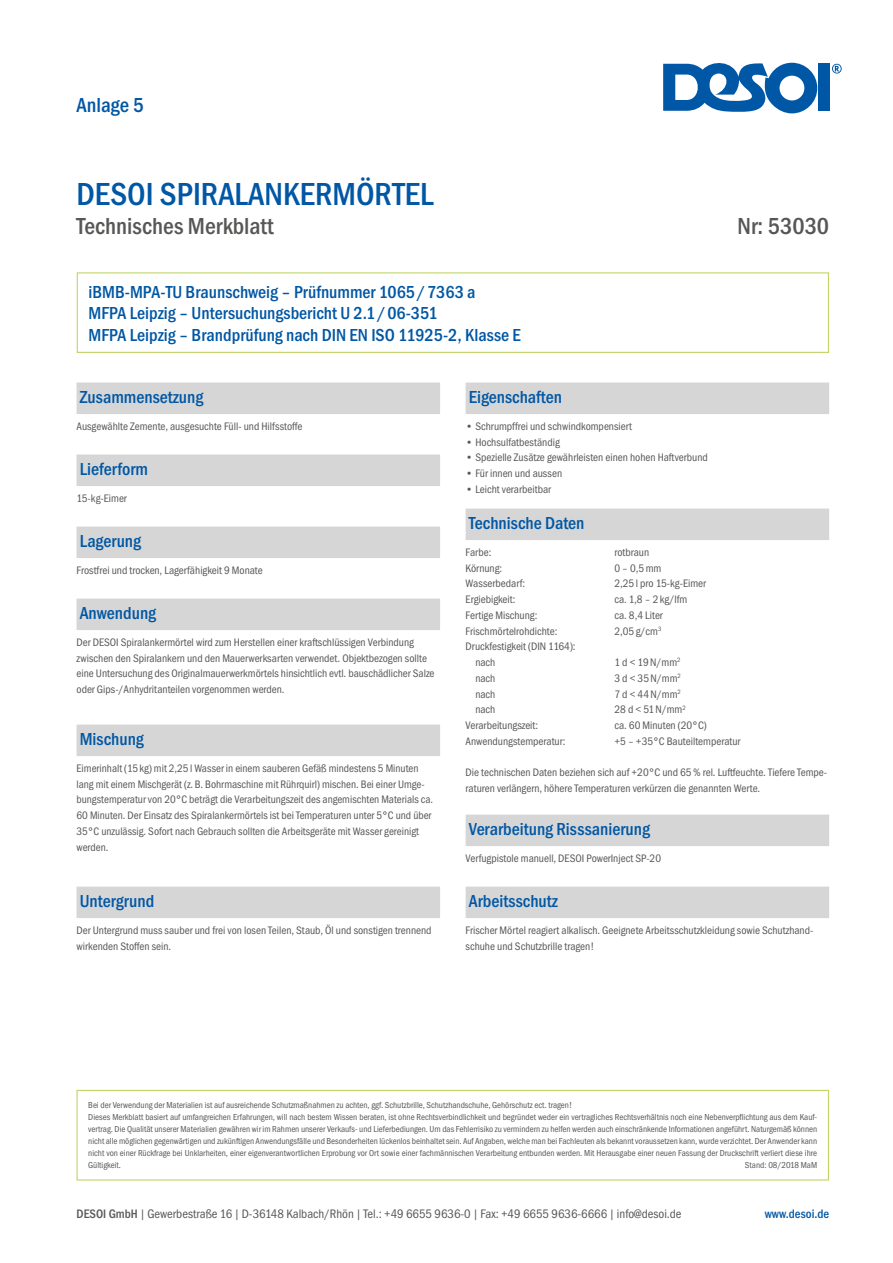
<style>
.page{position:relative;width:893px;height:1263px;background:#fff}
.page>*{position:absolute;margin:0;border:0;box-sizing:border-box;transform-origin:0 0}
.t1{font:500 condensed 33px "Franklin Gothic";color:#0057a5}
.t2{font:500 condensed 24px "Franklin Gothic";color:#575756}
.t3{font:500 condensed 21px "Franklin Gothic";letter-spacing:-.005em;color:#0057a5}
.t4{font:500 condensed 18px/21.6px "Franklin Gothic";color:#0057a5}
.t5{font:condensed 12.75px "Franklin Gothic";color:#575756}
.t6{font:500 condensed 12.75px "Franklin Gothic";color:#0057a5}
.t7{font:condensed 11.25px/15.8px "Franklin Gothic";color:#575756}
.t8{font:condensed 9px/12px "Franklin Gothic";color:#575756}
.s1{font-weight:500}
</style>
<div class="page">
<div style="left:77px;top:1090px;width:752px;height:90px;border:1px solid #c1d566"></div>
<div style="left:77px;top:272px;width:752px;height:81px;border:1px solid #c1d566"></div>
<div style="left:77px;top:383px;width:363px;height:31px;background:#d6d6d6"></div>
<div style="left:77px;top:455px;width:363px;height:31px;background:#d6d6d6"></div>
<div style="left:77px;top:527px;width:363px;height:31px;background:#d6d6d6"></div>
<div style="left:77px;top:599px;width:363px;height:31px;background:#d6d6d6"></div>
<div style="left:77px;top:725px;width:363px;height:31px;background:#d6d6d6"></div>
<div style="left:77px;top:887px;width:363px;height:31px;background:#d6d6d6"></div>
<div style="left:466px;top:383px;width:363px;height:31px;background:#d6d6d6"></div>
<div style="left:466px;top:509px;width:363px;height:31px;background:#d6d6d6"></div>
<div style="left:466px;top:815px;width:363px;height:31px;background:#d6d6d6"></div>
<div style="left:466px;top:887px;width:363px;height:31px;background:#d6d6d6"></div>
<svg style="left:663px;top:62px;width:154px;height:51px"></svg>
<div style="left:818px;top:64px;width:12px;height:47px;background:#0057a5"></div>
<svg style="left:832px;top:64px;width:10px;height:10px"></svg>
<h3 class="t3" style="left:77px;top:93px;width:69px">Anlage 5</h3>
<h1 class="t1" style="left:77px;top:176px;width:358px">DESOI SPIRALANKERMÖRTEL</h1>
<h2 class="t2" style="left:77px;top:213px;width:198px">Technisches Merkblatt</h2>
<h2 class="t2" style="left:738px;top:213px;width:93px">Nr: 53030</h2>
<h3 class="t4" style="left:88px;top:281px;width:434px">iBMB-MPA-TU Braunschweig – Prüfnummer 1065/7363 a<br>MFPA Leipzig – Untersuchungsbericht U 2.1/06-351<br>MFPA Leipzig – Brandprüfung nach DIN EN ISO 11925-2, Klasse E</h3>
<h3 class="t4" style="left:80px;top:386px;width:125px">Zusammensetzung</h3>
<p class="t7" style="left:77px;top:418px;width:228px">Ausgewählte Zemente, ausgesuchte Füll- und Hilfsstoffe</p>
<h3 class="t4" style="left:80px;top:458px;width:70px">Lieferform</h3>
<p class="t7" style="left:77px;top:490px;width:52px">15-kg-Eimer</p>
<h3 class="t4" style="left:80px;top:530px;width:63px">Lagerung</h3>
<p class="t7" style="left:77px;top:562px;width:188px">Frostfrei und trocken, Lagerfähigkeit 9 Monate</p>
<h3 class="t4" style="left:80px;top:602px;width:78px">Anwendung</h3>
<p class="t7" style="left:77px;top:634px;width:360px">Der DESOI Spiralankermörtel wird zum Herstellen einer kraftschlüssigen Verbindung zwischen den Spiralankern und den Mauerwerksarten verwendet. Objektbezogen sollte eine Untersuchung des Originalmauerwerkmörtels hinsichtlich evtl. bauschädlicher Salze oder Gips-/Anhydritanteilen vorgenommen werden.</p>
<h3 class="t4" style="left:80px;top:728px;width:66px">Mischung</h3>
<p class="t7" style="left:77px;top:760px;width:358px">Eimerinhalt (15kg) mit 2,25l Wasser in einem sauberen Gefäß mindestens 5 Minuten lang mit einem Mischgerät (z.B. Bohrmaschine mit Rührquirl) mischen. Bei einer Umge&shy;bungstemperatur von 20°C beträgt die Verarbeitungszeit des angemischten Materials ca.<br>60 Minuten. Der Einsatz des Spiralankermörtels ist bei Temperaturen unter 5°C und über 35°C unzulässig. Sofort nach Gebrauch sollten die Arbeitsgeräte mit Wasser gereinigt werden.</p>
<h3 class="t4" style="left:80px;top:890px;width:76px">Untergrund</h3>
<p class="t7" style="left:77px;top:922px;width:357px">Der Untergrund muss sauber und frei von losen Teilen, Staub, Öl und sonstigen trennend wirkenden Stoffen sein.</p>
<h3 class="t4" style="left:469px;top:386px;width:95px">Eigenschaften</h3>
<p class="t7" style="left:466px;top:418px;width:168px">• Schrumpffrei und schwindkompensiert</p>
<p class="t7" style="left:466px;top:434px;width:96px">• Hochsulfatbeständig</p>
<p class="t7" style="left:466px;top:450px;width:244px">• Spezielle Zusätze gewährleisten einen hohen Haftverbund</p>
<p class="t7" style="left:466px;top:466px;width:98px">• Für innen und aussen</p>
<p class="t7" style="left:466px;top:481px;width:87px">• Leicht verarbeitbar</p>
<h3 class="t4" style="left:469px;top:512px;width:117px">Technische Daten</h3>
<p class="t7" style="left:466px;top:544px;width:27px">Farbe:</p>
<p class="t7" style="left:614px;top:544px;width:36px">rotbraun</p>
<p class="t7" style="left:466px;top:560px;width:38px">Körnung:</p>
<p class="t7" style="left:614px;top:560px;width:49px">0 – 0,5mm</p>
<p class="t7" style="left:466px;top:576px;width:61px">Wasserbedarf:</p>
<p class="t7" style="left:614px;top:576px;width:93px">2,25l pro 15-kg-Eimer</p>
<p class="t7" style="left:466px;top:592px;width:51px">Ergiebigkeit:</p>
<p class="t7" style="left:614px;top:592px;width:74px">ca. 1,8 – 2kg/lfm</p>
<p class="t7" style="left:466px;top:607px;width:73px">Fertige Mischung:</p>
<p class="t7" style="left:614px;top:607px;width:50px">ca. 8,4 Liter</p>
<p class="t7" style="left:466px;top:623px;width:93px">Frischmörtelrohdichte:</p>
<p class="t7" style="left:614px;top:623px;width:48px">2,05g/cm<sup>3</sup></p>
<p class="t7" style="left:475px;top:639px;width:102px;text-indent:-10px">Druckfestigkeit (DIN 1164): nach</p>
<p class="t7" style="left:614px;top:655px;width:68px">1 d &lt; 19N/mm<sup>2</sup></p>
<p class="t7" style="left:475px;top:670px;width:21px">nach</p>
<p class="t7" style="left:614px;top:670px;width:68px">3 d &lt; 35N/mm<sup>2</sup></p>
<p class="t7" style="left:475px;top:686px;width:21px">nach</p>
<p class="t7" style="left:614px;top:686px;width:68px">7 d &lt; 44N/mm<sup>2</sup></p>
<p class="t7" style="left:475px;top:702px;width:21px">nach</p>
<p class="t7" style="left:614px;top:702px;width:73px">28 d &lt; 51N/mm<sup>2</sup></p>
<p class="t7" style="left:466px;top:718px;width:74px">Verarbeitungszeit:</p>
<p class="t7" style="left:614px;top:718px;width:94px">ca. 60 Minuten (20°C)</p>
<p class="t7" style="left:466px;top:733px;width:101px">Anwendungstemperatur:</p>
<p class="t7" style="left:614px;top:733px;width:127px">+5 – +35°C Bauteiltemperatur</p>
<p class="t7" style="left:466px;top:765px;width:363px">Die technischen Daten beziehen sich auf +20°C und 65% rel. Luftfeuchte. Tiefere Tempe&shy;raturen verlängern, höhere Temperaturen verkürzen die genannten Werte.</p>
<h3 class="t4" style="left:469px;top:818px;width:183px">Verarbeitung Risssanierung</h3>
<p class="t7" style="left:466px;top:850px;width:197px">Verfugpistole manuell, DESOI PowerInject SP-20</p>
<h3 class="t4" style="left:469px;top:890px;width:91px">Arbeitsschutz</h3>
<p class="t7" style="left:466px;top:922px;width:349px">Frischer Mörtel reagiert alkalisch. Geeignete Arbeitsschutzkleidung sowie Schutzhand&shy;schuhe und Schutzbrille tragen!</p>
<p class="t8" style="left:88px;top:1099px;width:730px">Bei der Verwendung der Materialien ist auf ausreichende Schutzmaßnahmen zu achten, ggf. Schutzbrille, Schutzhandschuhe, Gehörschutz ect. tragen!<br>Dieses Merkblatt basiert auf umfangreichen Erfahrungen, will nach bestem Wissen beraten, ist ohne Rechtsverbindlichkeit und begründet weder ein vertragliches Rechtsverhältnis noch eine Nebenverpflichtung aus dem Kauf&shy;vertrag. Die Qualität unserer Materialien gewähren wir im Rahmen unserer Verkaufs- und Lieferbediungen. Um das Fehlerrisiko zu vermindern zu helfen werden auch einschränkende Informationen angeführt. Naturgemäß können nicht alle möglichen gegenwärtigen und zukünftigen Anwendungsfälle und Besonderheiten lückenlos beinhaltet sein. Auf Angaben, welche man bei Fachleuten als bekannt voraussetzen kann, wurde verzichtet. Der Anwender kann nicht von einer Rückfrage bei Unklarheiten, einer eigenverantwortlichen Erprobung vor Ort sowie einer fachmännischen Verarbeitung entbunden werden. Mit Herausgabe einer neuen Fassung der Druckschrift verliert diese ihre Gültigkeit.</p>
<p class="t8" style="left:745px;top:1159px;width:74px">Stand: 08/2018 MaM</p>
<p class="t5" style="left:77px;top:1206px;width:607px"><span class="s1">DESOI GmbH</span>|Gewerbestraße 16|D-36148 Kalbach/Rhön|Tel.: +49 6655 9636-0|Fax: +49 6655 9636-6666|info@desoi.de</p>
<p class="t6" style="left:765px;top:1206px;width:66px">www.desoi.de</p>
</div>
